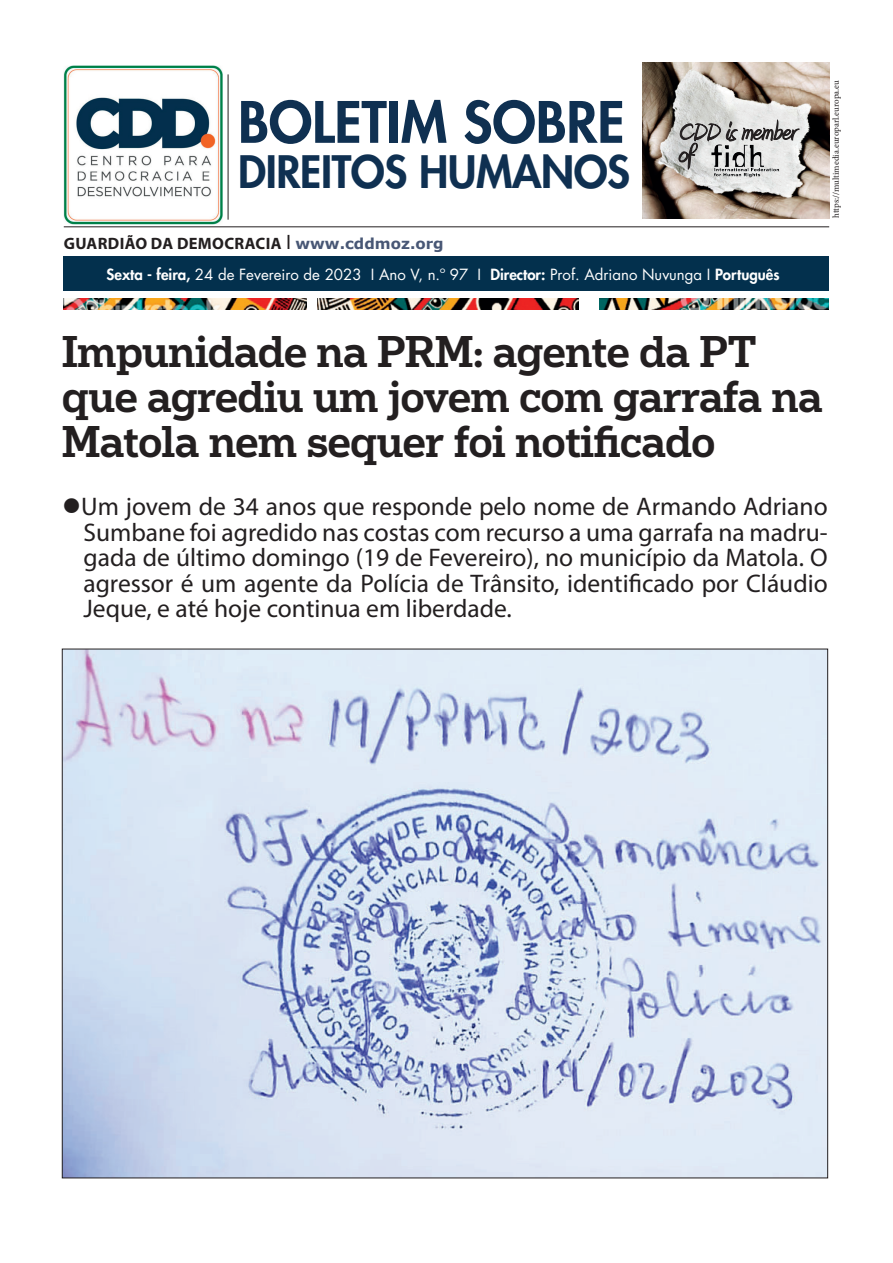
<style>
.page{position:relative;width:893px;height:1263px;background:#fff}
.page>*{position:absolute;margin:0;border:0;box-sizing:border-box;transform-origin:0 0}
.t1{font:800 55.5px "Futura LT";color:#0f3051}
.t2{font:800 43.5px "Futura LT";letter-spacing:-.01em;color:#0f3051}
.t3{font:500 42px/45px "Popular";letter-spacing:-.01em;color:#231f20}
.t4{font:25.5px/25.5px "Myriad Pro";color:#231f20;text-align:justify}
.t5{font:700 16.5px "Myriad Pro";letter-spacing:.02em;color:#231f20}
.t6{font:15px "Futura LT";color:#fff}
.t7{font:9px "Minion Pro";color:#231f20}
.s1{font-weight:400;font-size:20.85px}
.s2{font-family:"Verdana";font-size:15px;color:#485775}
.s3{font-weight:800}
</style>
<div class="page">
<hr style="left:64px;top:227px;width:765px;height:1px;background:#231f20">
<hr style="left:228px;top:74px;width:1px;height:146px;background:#231f20">
<img style="left:64px;top:65px;width:159px;height:159px">
<img style="left:64px;top:298px;width:242px;height:11px">
<img style="left:317px;top:298px;width:262px;height:11px">
<img style="left:599px;top:298px;width:229px;height:11px">
<div style="left:64px;top:256px;width:765px;height:35px;background:#03304d"></div>
<img style="left:642px;top:62px;width:187px;height:156px">
<svg style="left:678px;top:119px;width:123px;height:51px;background:#b5b5b4"></svg>
<img style="left:710px;top:143px;width:70px;height:35px">
<img style="left:64px;top:651px;width:762px;height:525px">
<h1 class="t1" style="left:238px;top:85px;width:388px">BOLETIM SOBRE</h1>
<h2 class="t2" style="left:238px;top:143px;width:393px">DIREITOS HUMANOS</h2>
<p class="t5" style="left:64px;top:232px;width:381px">GUARDIÃO DA DEMOCRACIA <span class="s1">I</span> <span class="s2">www.cddmoz.org</span></p>
<p class="t6" style="left:107px;top:265px;width:674px"><span class="s3">Sexta - feira,</span> 24 de Fevereiro de 2023 I Ano V, n.º 97 I <span class="s3">Director:</span> Prof. Adriano Nuvunga I <span class="s3">Português</span></p>
<p class="t7" style="left:830px;top:218px;width:139px;rotate:-90deg">https://multimedia.europarl.europa.eu</p>
<h3 class="t3" style="left:62px;top:328px;width:762px">Impunidade na PRM: agente da PT que agrediu um jovem com garrafa na<br>Matola nem sequer foi notificado</h3>
<p class="t4" style="left:84px;top:493px;width:746px;text-indent:-21px">●Um jovem de 34 anos que responde pelo nome de Armando Adriano Sumbane foi agredido nas costas com recurso a uma garrafa na madru&shy;gada de último domingo (19 de Fevereiro), no município da Matola. O agressor é um agente da Polícia de Trânsito, identificado por Cláudio Jeque, e até hoje continua em liberdade.</p>
</div>
